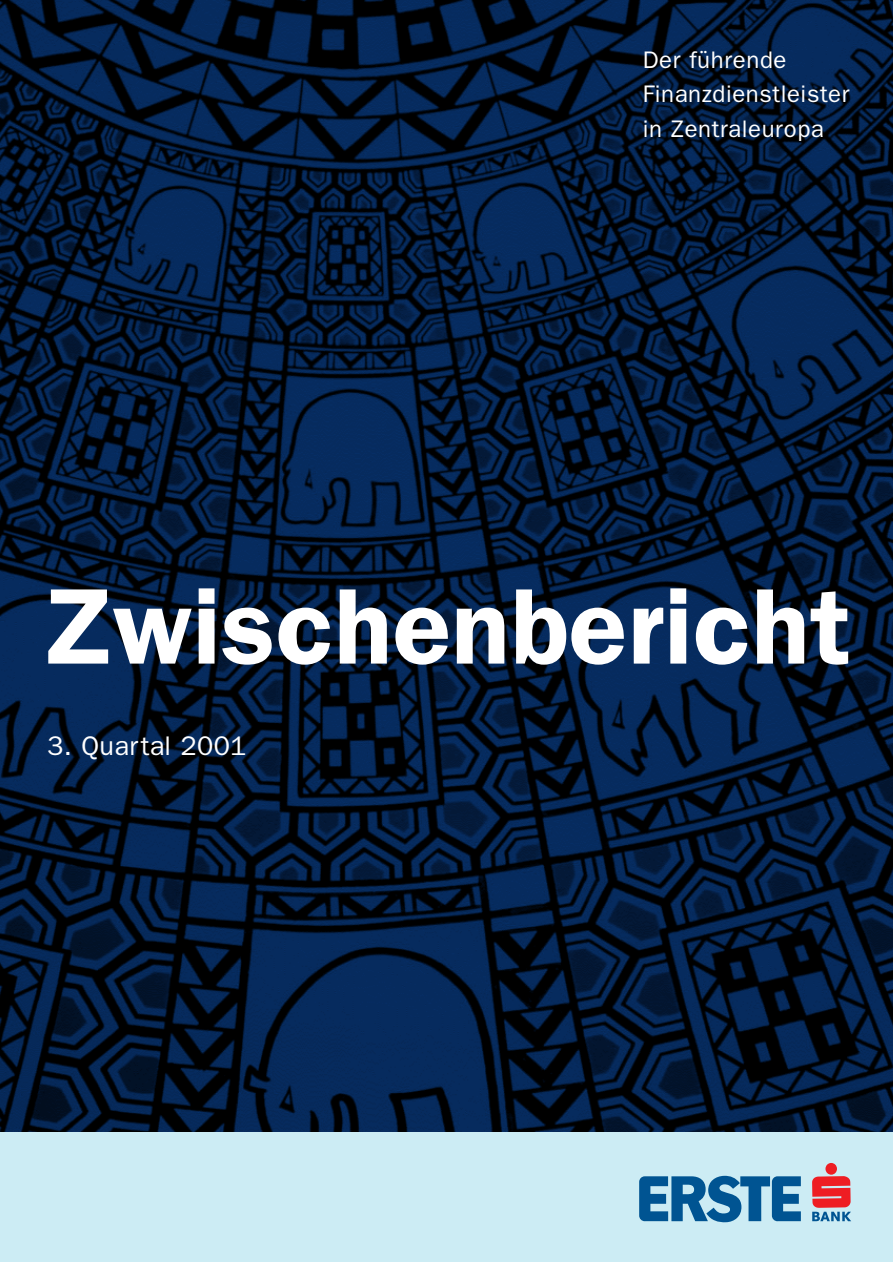
<style>
.page{position:relative;width:893px;height:1262px;background:#fff}
.page>*{position:absolute;margin:0;border:0;box-sizing:border-box;transform-origin:0 0}
.t1{font:600 108px "Franklin Gothic";letter-spacing:.005em;color:#fff}
.t2{font:27px "Franklin Gothic";letter-spacing:.01em;color:#fff}
.t3{font:24px/34.5px "Franklin Gothic";letter-spacing:.025em;color:#fff}
</style>
<div class="page">
<div style="left:0;top:0;width:892px;height:1262px;background:#ccecf4"></div>
<img style="left:0;top:0;width:892px;height:1131px">
<svg style="left:812px;top:1163px;width:39px;height:58px"></svg>
<svg style="left:639px;top:1175px;width:161px;height:47px"></svg>
<p class="t3" style="left:642px;top:44px;width:208px">Der führende<br>Finanzdienstleister in Zentraleuropa</p>
<h1 class="t1" style="left:41px;top:589px;width:811px">Zwischenbericht</h1>
<p class="t2" style="left:47px;top:736px;width:201px">3. Quartal 2001</p>
</div>
